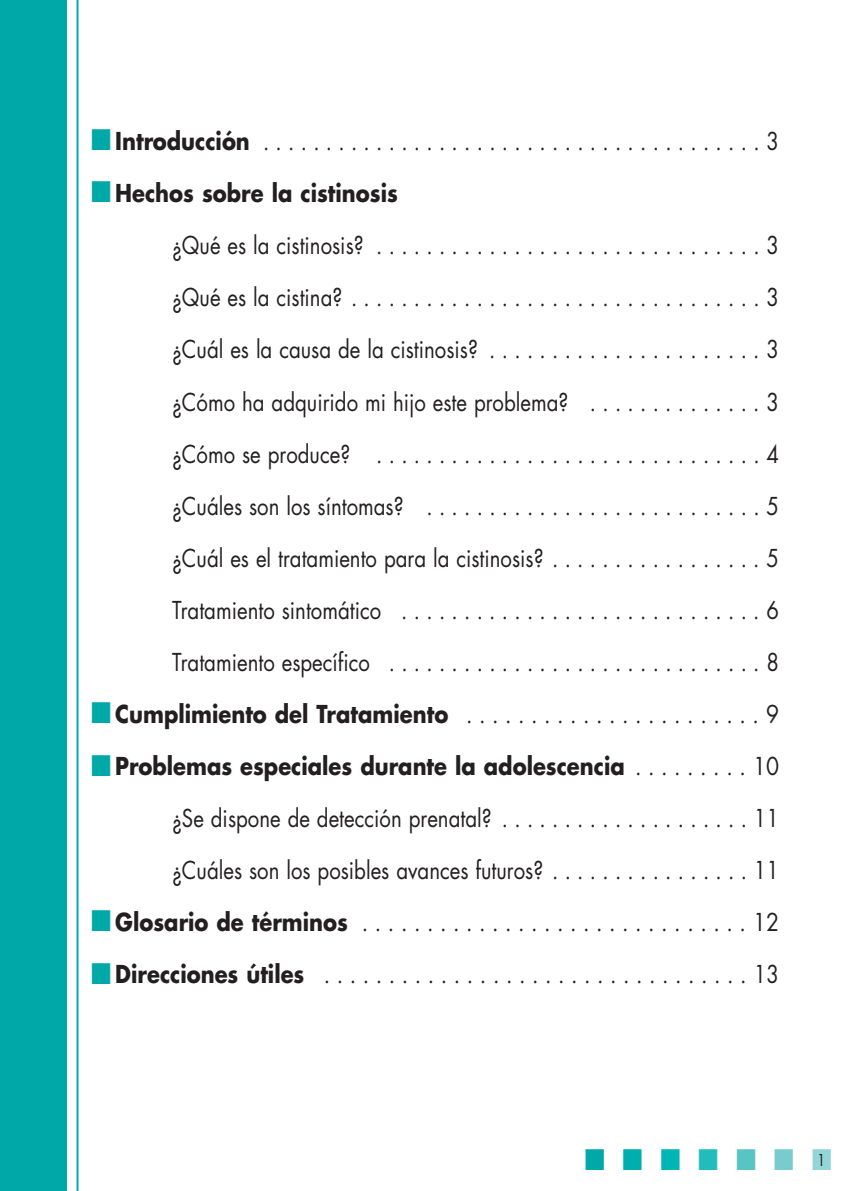
<style>
.page{position:relative;width:851px;height:1191px;background:#fff}
.page>*{position:absolute;margin:0;border:0;box-sizing:border-box;transform-origin:0 0}
.t1{font:30px "Zapf Dingbats";color:#00a9a7;scale:.88 1}
.t2{font:24px/52px "Futura";color:#231f20;scale:.85 1}
.t3{font:16px "Futura";color:#231f20;scale:.85 1}
.s1{color:#00a9a7}
.s2{font-weight:700}
.s3{color:#00afad}
.s4{color:#00b6b4}
.s5{color:#21bdbb}
.s6{color:#59c4c4}
.s7{color:#78cccd}
.s8{color:#94d5d6}
</style>
<div class="page">
<div style="left:0;top:0;width:66px;height:1191px;background:#00a9a7"></div>
<hr style="left:76px;top:0;width:2px;height:1191px;background:#00a9a7">
<p class="t2" style="left:115px;top:118px;width:782px;text-indent:-24px"><span class="s1">■</span> <span class="s2">Introducción</span> . . . . . . . . . . . . . . . . . . . . . . . . . . . . . . . . . . . . . . . . 3<br><span class="s2">Hechos sobre la cistinosis</span></p>
<p class="t2" style="left:115px;top:222px;width:782px;text-align:right">¿Qué es la cistinosis? . . . . . . . . . . . . . . . . . . . . . . . . . . . . . . . 3<br>¿Qué es la cistina? . . . . . . . . . . . . . . . . . . . . . . . . . . . . . . . . . 3 ¿Cuál es la causa de la cistinosis? . . . . . . . . . . . . . . . . . . . . . . 3 ¿Cómo ha adquirido mi hijo este problema? . . . . . . . . . . . . . . 3 ¿Cómo se produce? . . . . . . . . . . . . . . . . . . . . . . . . . . . . . . . 4 ¿Cuáles son los síntomas? . . . . . . . . . . . . . . . . . . . . . . . . . . . 5 ¿Cuál es el tratamiento para la cistinosis? . . . . . . . . . . . . . . . . . 5<br>Tratamiento sintomático . . . . . . . . . . . . . . . . . . . . . . . . . . . . . 6<br>Tratamiento específico . . . . . . . . . . . . . . . . . . . . . . . . . . . . . . 8<br><span class="s2">Cumplimiento del Tratamiento</span> . . . . . . . . . . . . . . . . . . . . . . . 9<br><span class="s2">Problemas especiales durante la adolescencia</span> . . . . . . . . . 10 ¿Se dispone de detección prenatal? . . . . . . . . . . . . . . . . . . . . 11 ¿Cuáles son los posibles avances futuros? . . . . . . . . . . . . . . . . 11<br><span class="s2">Glosario de términos</span> . . . . . . . . . . . . . . . . . . . . . . . . . . . . . . 12<br><span class="s2">Direcciones útiles</span> . . . . . . . . . . . . . . . . . . . . . . . . . . . . . . . . . 13</p>
<p class="t1" style="left:91px;top:177px;width:24px">■</p>
<p class="t1" style="left:584px;top:1145px;width:282px">■ <span class="s3">■</span><span class="s4">■</span><span class="s5">■</span><span class="s6">■</span><span class="s7">■</span><span class="s8">■</span></p>
<p class="t3" style="left:817px;top:1152px;width:11px">1</p>
</div>
